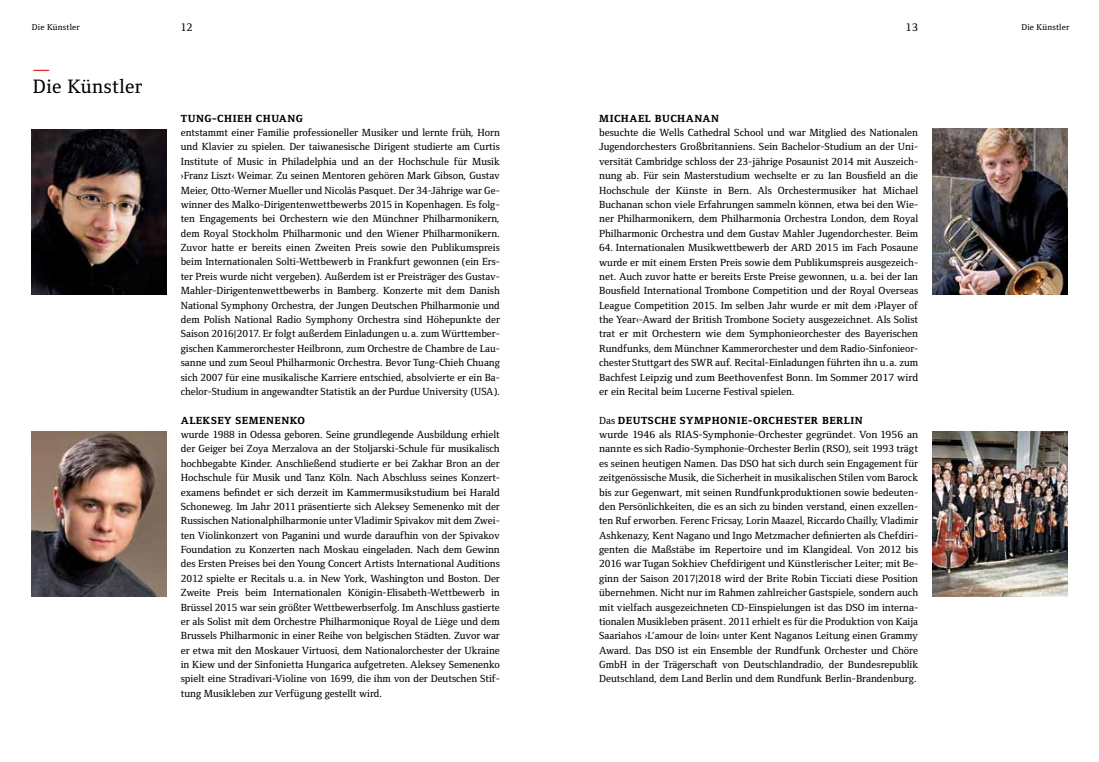
<style>
.page{position:relative;width:1099px;height:762px;background:#fff}
.page>*{position:absolute;margin:0;border:0;box-sizing:border-box;transform-origin:0 0}
.t1{font:500 20px "Foundry Form Serif OT2";letter-spacing:.02em;color:#000}
.t2{font:700 11.25px "Apercu Pro";color:#e6272b}
.t3{font:500 11.25px "Foundry Form Serif";color:#000}
.t4{font:500 11.25px "Foundry Form Serif OT2";color:#000}
.t5{font:500 10.62px/14.4px "Foundry Form Serif OT2";color:#000;text-align:justify}
.t6{font:800 10.62px "Foundry Form Serif";letter-spacing:.05em;color:#000}
.t7{font:800 10.62px "Foundry Form Serif OT2";letter-spacing:.15em;color:#000}
.t8{font:800 10.62px "Foundry Form Serif OT2";letter-spacing:.24em;color:#000}
.t9{font:500 8.75px "Foundry Form Serif OT2";letter-spacing:.02em;color:#000}
.s1{font-weight:800}
</style>
<div class="page">
<img style="left:32px;top:431px;width:135px;height:165px">
<img style="left:932px;top:129px;width:135px;height:165px">
<img style="left:32px;top:129px;width:134px;height:165px">
<img style="left:932px;top:431px;width:135px;height:165px">
<p class="t9" style="left:32px;top:21px;width:49px">Die Künstler</p>
<p class="t2" style="left:33px;top:61px;width:19px">—––</p>
<h1 class="t1" style="left:33px;top:73px;width:111px">Die Künstler</h1>
<p class="t3" style="left:181px;top:21px;width:13px">12</p>
<p class="t4" style="left:905px;top:19px;width:14px">13</p>
<p class="t9" style="left:1021px;top:21px;width:49px">Die Künstler</p>
<p class="t6" style="left:181px;top:112px;width:124px">TUNG-CHIEH CHUANG</p>
<p class="t5" style="left:181px;top:125px;width:320px">entstammt einer Familie professioneller Musiker und lernte früh, Horn und Klavier zu spielen. Der taiwanesische Dirigent studierte am Curtis Institute of Music in Philadelphia und an der Hochschule für Musik ›Franz Liszt‹ Weimar. Zu seinen Mentoren gehören Mark Gibson, Gustav Meier, Otto-Werner Mueller und Nicolás Pasquet. Der 34-Jährige war Ge&shy;winner des Malko-Dirigentenwettbewerbs 2015 in Kopenhagen. Es folg&shy;ten Engagements bei Orchestern wie den Münchner Philharmonikern, dem Royal Stockholm Philharmonic und den Wiener Philharmonikern.<br>Zuvor hatte er bereits einen Zweiten Preis sowie den Publikumspreis beim Internationalen Solti-Wettbewerb in Frankfurt gewonnen (ein Ers&shy;ter Preis wurde nicht vergeben). Außerdem ist er Preisträger des Gustav-Mahler-Dirigentenwettbewerbs in Bamberg. Konzerte mit dem Danish National Symphony Orchestra, der Jungen Deutschen Philharmonie und dem Polish National Radio Symphony Orchestra sind Höhepunkte der Saison 2016|2017. Er folgt außerdem Einladungen u.a. zum Württember&shy;gischen Kammerorchester Heilbronn, zum Orchestre de Chambre de Lau&shy;sanne und zum Seoul Philharmonic Orchestra. Bevor Tung-Chieh Chuang sich 2007 für eine musikalische Karriere entschied, absolvierte er ein Ba&shy;chelor-Studium in angewandter Statistik an der Purdue University (USA).</p>
<p class="t7" style="left:181px;top:412px;width:126px">ALEKSEY SEMENENKO</p>
<p class="t5" style="left:181px;top:427px;width:320px">wurde 1988 in Odessa geboren. Seine grundlegende Ausbildung erhielt der Geiger bei Zoya Merzalova an der Stoljarski-Schule für musikalisch hochbegabte Kinder. Anschließend studierte er bei Zakhar Bron an der Hochschule für Musik und Tanz Köln. Nach Abschluss seines Konzert&shy;examens befindet er sich derzeit im Kammermusikstudium bei Harald Schoneweg. Im Jahr 2011 präsentierte sich Aleksey Semenenko mit der Russischen Nationalphilharmonie unter Vladimir Spivakov mit dem Zwei&shy;ten Violinkonzert von Paganini und wurde daraufhin von der Spivakov Foundation zu Konzerten nach Moskau eingeladen. Nach dem Gewinn des Ersten Preises bei den Young Concert Artists International Auditions 2012 spielte er Recitals u.a. in New York, Washington und Boston. Der Zweite Preis beim Internationalen Königin-Elisabeth-Wettbewerb in Brüssel 2015 war sein größter Wettbewerbserfolg. Im Anschluss gastierte er als Solist mit dem Orchestre Philharmonique Royal de Liège und dem Brussels Philharmonic in einer Reihe von belgischen Städten. Zuvor war er etwa mit den Moskauer Virtuosi, dem Nationalorchester der Ukraine in Kiew und der Sinfonietta Hungarica aufgetreten. Aleksey Semenenko spielt eine Stradivari-Violine von 1699, die ihm von der Deutschen Stif&shy;tung Musikleben zur Verfügung gestellt wird.</p>
<p class="t8" style="left:599px;top:110px;width:121px">MICHAEL BUCHANAN</p>
<p class="t5" style="left:599px;top:125px;width:320px">besuchte die Wells Cathedral School und war Mitglied des Nationalen Jugendorchesters Großbritanniens. Sein Bachelor-Studium an der Uni&shy;versität Cambridge schloss der 23-jährige Posaunist 2014 mit Auszeich&shy;nung ab. Für sein Masterstudium wechselte er zu Ian Bousfield an die Hochschule der Künste in Bern. Als Orchestermusiker hat Michael Buchanan schon viele Erfahrungen sammeln können, etwa bei den Wie&shy;ner Philharmonikern, dem Philharmonia Orchestra London, dem Royal Philharmonic -Orchestra und dem Gustav Mahler Jugendorchester. Beim</p>
<p class="t5" style="left:599px;top:240px;width:320px">64. Internationalen Musikwettbewerb der ARD 2015 im Fach Posaune wurde er mit einem Ersten Preis sowie dem Publikumspreis ausgezeich&shy;net. Auch zuvor hatte er bereits Erste Preise gewonnen, u.a. bei der Ian Bousfield International Trombone Competition und der Royal Overseas League Competition 2015. Im selben Jahr wurde er mit dem ›Player of the Year‹-Award der British Trombone Society ausgezeichnet. Als Solist trat er mit Orchestern wie dem Symphonieorchester des Bayerischen Rundfunks, dem Münchner Kammerorchester und dem Radio-Sinfonieor&shy;chester Stuttgart des SWR auf. Recital-Einladungen führten ihn u.a. zum Bachfest Leipzig und zum Beethovenfest Bonn. Im Sommer 2017 wird er ein -Recital beim Lucerne Festival spielen.</p>
<p class="t5" style="left:599px;top:412px;width:320px;text-align:left">Das <span class="s1">DEUTSCHE SYMPHONIE-ORCHESTER BERLIN<br></span>wurde 1946 als RIAS-Symphonie-Orchester gegründet. Von 1956 an nannte es sich Radio-Symphonie-Orchester Berlin (RSO), seit 1993 trägt es seinen heutigen Namen. Das DSO hat sich durch sein Engagement für zeitgenössische Musik, die Sicherheit in musikalischen Stilen vom Barock bis zur Gegenwart, mit seinen Rundfunkproduktionen sowie bedeuten&shy;den Persönlichkeiten, die es an sich zu binden verstand, einen exzellen&shy;ten Ruf erworben. Ferenc Fricsay, Lorin Maazel, Riccardo Chailly, Vladimir Ashkenazy, Kent Nagano und Ingo Metzmacher definierten als Chefdiri&shy;genten die Maßstäbe im Repertoire und im Klangideal. Von 2012 bis 2016 war Tugan Sokhiev Chefdirigent und Künstlerischer Leiter; mit Be&shy;ginn der Saison 2017|2018 wird der Brite Robin Ticciati diese Position übernehmen. Nicht nur im Rahmen zahlreicher Gastspiele, sondern auch mit vielfach ausgezeichneten CD-Einspielungen ist das DSO im interna&shy;tionalen Musikleben präsent. 2011 erhielt es für die Produktion von Kaija Saariahos ›L’amour de loin‹ unter Kent Naganos Leitung einen Grammy Award. Das DSO ist ein Ensemble der Rundfunk Orchester und Chöre GmbH in der Trägerschaft von Deutschlandradio, der Bundesrepublik Deutschland, dem Land Berlin und dem Rundfunk Berlin-Brandenburg.</p>
</div>
